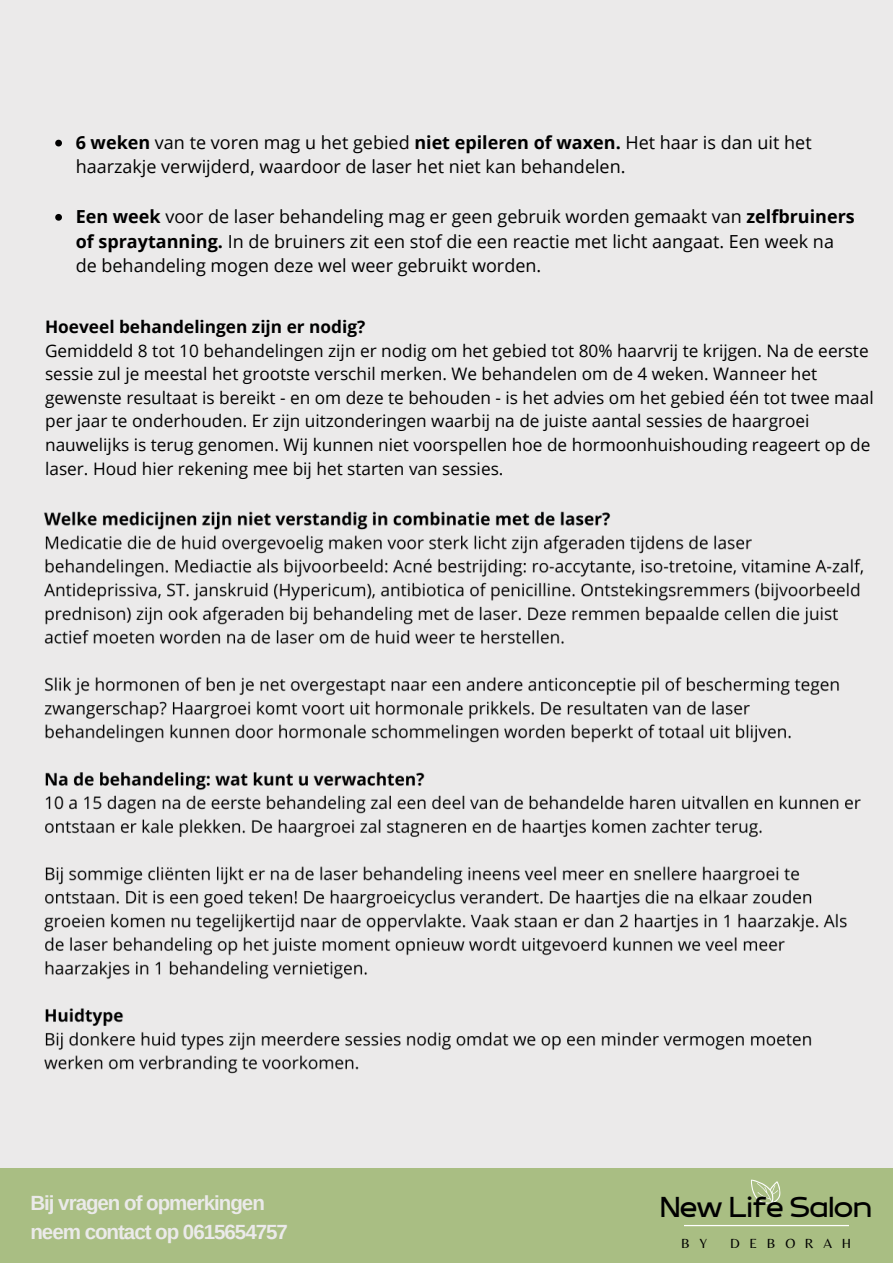
<style>
.page{position:relative;width:893px;height:1264px;background:#fff}
.page>*{position:absolute;margin:0;border:0;box-sizing:border-box;transform-origin:0 0}
.t1{font:37.95px "RTL Banana Regular";color:#000}
.t2{font:700 20.55px/28px "Arimo";letter-spacing:-.05em;color:#ebeaea}
.t3{font:18px/24.8px "Open Sans";color:#000}
.t4{font:17.25px/23.5px "Open Sans";color:#000}
.t5{font:700 17.25px "Open Sans";color:#000}
.t6{font:13.8px "Belleza";letter-spacing:.7em;color:#000}
.s1{font-weight:700}
</style>
<div class="page">
<div style="left:0;top:0;width:892px;height:1262px;background:#ebeaea"></div>
<div style="left:0;top:1168px;width:892px;height:94px;background:#a9be83"></div>
<svg style="left:55px;top:140px;width:7px;height:6px"></svg>
<svg style="left:55px;top:214px;width:7px;height:7px"></svg>
<img style="left:44px;top:511px;width:820px;height:682px">
<svg style="left:684px;top:1225px;width:164px;height:2px"></svg>
<svg style="left:750px;top:1179px;width:30px;height:25px"></svg>
<p class="t3" style="left:76px;top:129px;width:737px"><span class="s1">6 weken</span> van te voren mag u het gebied <span class="s1">niet epileren of waxen.</span> Het haar is dan uit het haarzakje verwijderd, waardoor de laser het niet kan behandelen.</p>
<p class="t3" style="left:76px;top:203px;width:780px"><span class="s1">Een week</span> voor de laser behandeling mag er geen gebruik worden gemaakt van <span class="s1">zelfbruiners of spraytanning.</span> In de bruiners zit een stof die een reactie met licht aangaat. Een week na de behandeling mogen deze wel weer gebruikt worden.</p>
<p class="t5" style="left:45px;top:314px;width:322px">Hoeveel behandelingen zijn er nodig?</p>
<p class="t4" style="left:45px;top:338px;width:830px">Gemiddeld 8 tot 10 behandelingen zijn er nodig om het gebied tot 80% haarvrij te krijgen. Na de eerste sessie zul je meestal het grootste verschil merken. We behandelen om de 4 weken. Wanneer het gewenste resultaat is bereikt - en om deze te behouden - is het advies om het gebied één tot twee maal per jaar te onderhouden. Er zijn uitzonderingen waarbij na de juiste aantal sessies de haargroei nauwelijks is terug genomen. Wij kunnen niet voorspellen hoe de hormoonhuishouding reageert op de laser. Houd hier rekening mee bij het starten van sessies.</p>
<p class="t2" style="left:30px;top:1189px;width:259px">Bij vragen of opmerkingen neem contact op 0615654757</p>
<h1 class="t1" style="left:660px;top:1188px;width:213px">New Life Salon</h1>
<p class="t6" style="left:681px;top:1234px;width:28px">B Y</p>
<p class="t6" style="left:730px;top:1234px;width:122px">DEBORAH</p>
</div>
